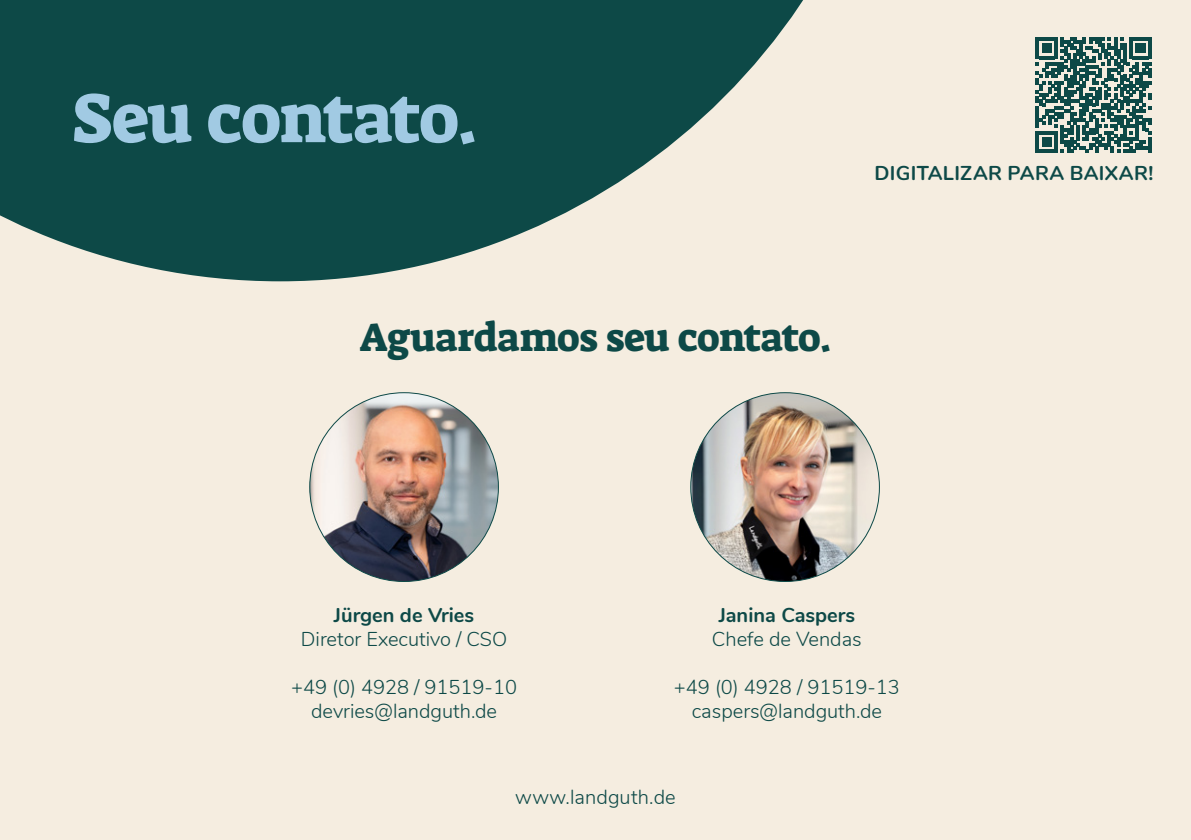
<style>
.page{position:relative;width:1191px;height:840px;background:#fff}
.page>*{position:absolute;margin:0;border:0;box-sizing:border-box;transform-origin:0 0}
.t1{font:71px "Suez One";letter-spacing:-.02em;color:#a1cae3}
.t2{font:40px "Suez One";letter-spacing:-.01em;color:#0d4947}
.t3{font:300 20px/24px "Nunito";color:#0d4947;text-align:center}
.t4{font:700 20px "Nunito";color:#0d4947}
</style>
<div class="page">
<div style="left:0;top:0;width:1191px;height:839px;background:#f5ede0"></div>
<svg style="left:0;top:0;width:803px;height:281px;fill:#0d4947"></svg>
<svg style="left:1035px;top:37px;width:116px;height:116px"></svg>
<hr style="left:1148px;top:137px;width:3px;height:16px;background:#0d4947">
<img style="left:691px;top:392px;width:188px;height:189px;border-radius:94px">
<img style="left:310px;top:392px;width:188px;height:189px;border-radius:94px">
<h1 class="t1" style="left:72px;top:72px;width:407px">Seu contato.</h1>
<p class="t4" style="left:874px;top:158px;width:280px">DIGITALIZAR PARA BAIXAR!</p>
<h2 class="t2" style="left:359px;top:312px;width:474px">Aguardamos seu contato.</h2>
<p class="t4" style="left:334px;top:600px;width:142px">Jürgen de Vries</p>
<p class="t3" style="left:301px;top:626px;width:208px">Diretor Executivo / CSO</p>
<p class="t3" style="left:291px;top:674px;width:227px">+49 (0) 4928 / 91519-10 devries@landguth.de</p>
<p class="t4" style="left:718px;top:600px;width:138px">Janina Caspers</p>
<p class="t3" style="left:712px;top:626px;width:151px">Chefe de Vendas</p>
<p class="t3" style="left:674px;top:674px;width:227px">+49 (0) 4928 / 91519-13 caspers@landguth.de</p>
<p class="t3" style="left:515px;top:783px;width:162px">www.landguth.de</p>
</div>
